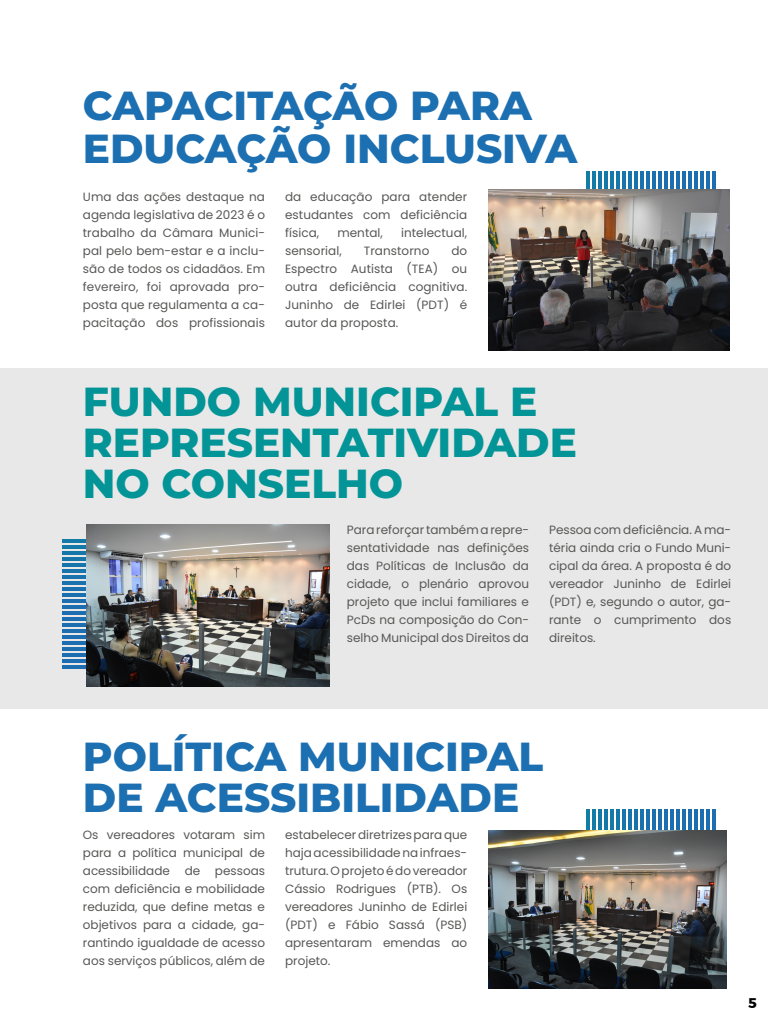
<style>
.page{position:relative;width:768px;height:1024px;background:#fff}
.page>*{position:absolute;margin:0;border:0;box-sizing:border-box;transform-origin:0 0}
.t1{font:800 40.5px/41px "Montserrat";color:#1c6fb1}
.t2{font:800 40.5px/41px "Montserrat";color:#029496}
.t3{font:700 14px "Montserrat";color:#000}
.t4{font:12px/18px "Poppins";color:#575756;text-align:justify}
</style>
<div class="page">
<div style="left:0;top:368px;width:768px;height:340px;background:#e8e8e8"></div>
<hr style="left:587px;top:810px;width:3px;height:86px;background:#117ca5">
<hr style="left:593px;top:810px;width:3px;height:86px;background:#127ba6">
<hr style="left:599px;top:810px;width:3px;height:86px;background:#137aa7">
<hr style="left:605px;top:810px;width:3px;height:86px;background:#1479a8">
<hr style="left:611px;top:810px;width:3px;height:86px;background:#1578a9">
<hr style="left:617px;top:810px;width:3px;height:86px;background:#1577aa">
<hr style="left:623px;top:810px;width:3px;height:86px;background:#1675ab">
<hr style="left:629px;top:810px;width:3px;height:86px;background:#1774ab">
<hr style="left:635px;top:810px;width:3px;height:86px;background:#1873ac">
<hr style="left:641px;top:810px;width:3px;height:86px;background:#1972ad">
<hr style="left:647px;top:810px;width:2px;height:86px;background:#1a71ae">
<hr style="left:653px;top:810px;width:2px;height:86px;background:#1b6faf">
<hr style="left:659px;top:810px;width:2px;height:86px;background:#1c6eb0">
<hr style="left:665px;top:810px;width:2px;height:86px;background:#1c6eb0">
<hr style="left:671px;top:810px;width:2px;height:86px;background:#1c6eb0">
<hr style="left:677px;top:810px;width:2px;height:86px;background:#1c6eb0">
<hr style="left:682px;top:810px;width:3px;height:86px;background:#1c6eb0">
<hr style="left:688px;top:810px;width:3px;height:86px;background:#1c6eb0">
<hr style="left:694px;top:810px;width:3px;height:86px;background:#1c6eb0">
<hr style="left:700px;top:810px;width:3px;height:86px;background:#1c6eb0">
<hr style="left:706px;top:810px;width:3px;height:86px;background:#1c6eb0">
<hr style="left:712px;top:810px;width:3px;height:86px;background:#1c6eb0">
<hr style="left:587px;top:172px;width:3px;height:86px;background:#117ca5">
<hr style="left:593px;top:172px;width:3px;height:86px;background:#127ba6">
<hr style="left:599px;top:172px;width:3px;height:86px;background:#137aa7">
<hr style="left:605px;top:172px;width:3px;height:86px;background:#1479a8">
<hr style="left:611px;top:172px;width:3px;height:86px;background:#1578a9">
<hr style="left:617px;top:172px;width:3px;height:86px;background:#1577aa">
<hr style="left:623px;top:172px;width:3px;height:86px;background:#1675ab">
<hr style="left:629px;top:172px;width:3px;height:86px;background:#1774ab">
<hr style="left:635px;top:172px;width:3px;height:86px;background:#1873ac">
<hr style="left:641px;top:172px;width:3px;height:86px;background:#1972ad">
<hr style="left:647px;top:172px;width:2px;height:86px;background:#1a71ae">
<hr style="left:653px;top:172px;width:2px;height:86px;background:#1b70af">
<hr style="left:659px;top:172px;width:2px;height:86px;background:#1c6eb0">
<hr style="left:665px;top:172px;width:2px;height:86px;background:#1c6eb0">
<hr style="left:671px;top:172px;width:2px;height:86px;background:#1c6eb0">
<hr style="left:677px;top:172px;width:2px;height:86px;background:#1c6eb0">
<hr style="left:682px;top:172px;width:3px;height:86px;background:#1c6eb0">
<hr style="left:688px;top:172px;width:3px;height:86px;background:#1c6eb0">
<hr style="left:694px;top:172px;width:3px;height:86px;background:#1c6eb0">
<hr style="left:700px;top:172px;width:3px;height:86px;background:#1c6eb0">
<hr style="left:706px;top:172px;width:3px;height:86px;background:#1c6eb0">
<hr style="left:712px;top:172px;width:3px;height:86px;background:#1c6eb0">
<hr style="left:63px;top:540px;width:86px;height:3px;background:#1379a8">
<hr style="left:63px;top:546px;width:86px;height:3px;background:#1478a8">
<hr style="left:63px;top:552px;width:86px;height:3px;background:#1577a9">
<hr style="left:63px;top:558px;width:86px;height:2px;background:#1676aa">
<hr style="left:63px;top:564px;width:86px;height:2px;background:#1775ab">
<hr style="left:63px;top:570px;width:86px;height:2px;background:#1874ac">
<hr style="left:63px;top:576px;width:86px;height:2px;background:#1972ad">
<hr style="left:63px;top:582px;width:86px;height:2px;background:#1971ae">
<hr style="left:63px;top:588px;width:86px;height:2px;background:#1a70ae">
<hr style="left:63px;top:593px;width:86px;height:3px;background:#1b6faf">
<hr style="left:63px;top:599px;width:86px;height:3px;background:#1c6eb0">
<hr style="left:63px;top:605px;width:86px;height:3px;background:#1c6eb0">
<hr style="left:63px;top:611px;width:86px;height:3px;background:#1c6eb0">
<hr style="left:63px;top:617px;width:86px;height:3px;background:#1c6eb0">
<hr style="left:63px;top:623px;width:86px;height:3px;background:#1c6eb0">
<hr style="left:63px;top:629px;width:86px;height:3px;background:#1c6eb0">
<hr style="left:63px;top:635px;width:86px;height:3px;background:#1c6eb0">
<hr style="left:63px;top:641px;width:86px;height:3px;background:#1c6eb0">
<hr style="left:63px;top:647px;width:86px;height:3px;background:#1c6eb0">
<hr style="left:63px;top:653px;width:86px;height:3px;background:#1c6eb0">
<hr style="left:63px;top:659px;width:86px;height:3px;background:#1c6eb0">
<hr style="left:63px;top:665px;width:86px;height:3px;background:#1c6eb0">
<img style="left:488px;top:190px;width:242px;height:161px">
<img style="left:86px;top:524px;width:243px;height:162px">
<img style="left:488px;top:830px;width:238px;height:159px">
<h1 class="t1" style="left:83px;top:82px;width:496px;line-height:43px">CAPACITAÇÃO PARA<br>EDUCAÇÃO INCLUSIVA</h1>
<p class="t4" style="left:83px;top:187px;width:184px">Uma das ações destaque na agenda legislativa de 2023 é o trabalho da Câmara Munici&shy;pal pelo bem-estar e a inclu&shy;são de todos os cidadãos. Em fevereiro, foi aprovada pro&shy;posta que regulamenta a ca&shy;pacitação dos profissionais</p>
<p class="t4" style="left:285px;top:187px;width:184px">da educação para atender estudantes com deficiência física,</p>
<p class="t4" style="left:337px;top:223px;width:47px">mental,</p>
<p class="t4" style="left:401px;top:223px;width:68px">intelectual,</p>
<p class="t4" style="left:285px;top:241px;width:58px">sensorial,</p>
<p class="t4" style="left:364px;top:241px;width:67px">Transtorno</p>
<p class="t4" style="left:285px;top:241px;width:184px;text-indent:166px">do Espectro Autista (TEA) ou outra deficiência cognitiva.<br>Juninho de Edirlei (PDT) é autor da proposta.</p>
<h1 class="t2" style="left:83px;top:379px;width:496px">FUNDO MUNICIPAL E<br>REPRESENTATIVIDADE<br>NO CONSELHO</h1>
<p class="t4" style="left:347px;top:521px;width:184px">Para reforçar também a repre&shy;sentatividade nas definições das Políticas de Inclusão da cidade, o plenário aprovou projeto que inclui familiares e PcDs na composição do Con&shy;selho Municipal dos Direitos da</p>
<p class="t4" style="left:549px;top:521px;width:184px">Pessoa com deficiência. A ma&shy;téria ainda cria o Fundo Muni&shy;cipal da área. A proposta é do vereador Juninho de Edirlei (PDT) e, segundo o autor, ga&shy;rante o cumprimento dos direitos.</p>
<h1 class="t1" style="left:83px;top:734px;width:462px">POLÍTICA MUNICIPAL<br>DE ACESSIBILIDADE</h1>
<p class="t4" style="left:83px;top:826px;width:184px">Os vereadores votaram sim para a política municipal de acessibilidade de pessoas com deficiência e mobilidade reduzida, que define metas e objetivos para a cidade, ga&shy;rantindo igualdade de acesso aos serviços públicos, além de</p>
<p class="t4" style="left:285px;top:826px;width:184px">estabelecer diretrizes para que haja acessibilidade na infraes&shy;trutura. O projeto é do vereador Cássio Rodrigues (PTB). Os vereadores Juninho de Edirlei (PDT) e Fábio Sassá (PSB) apresentaram emendas ao projeto.</p>
<p class="t3" style="left:748px;top:992px;width:10px">5</p>
</div>
